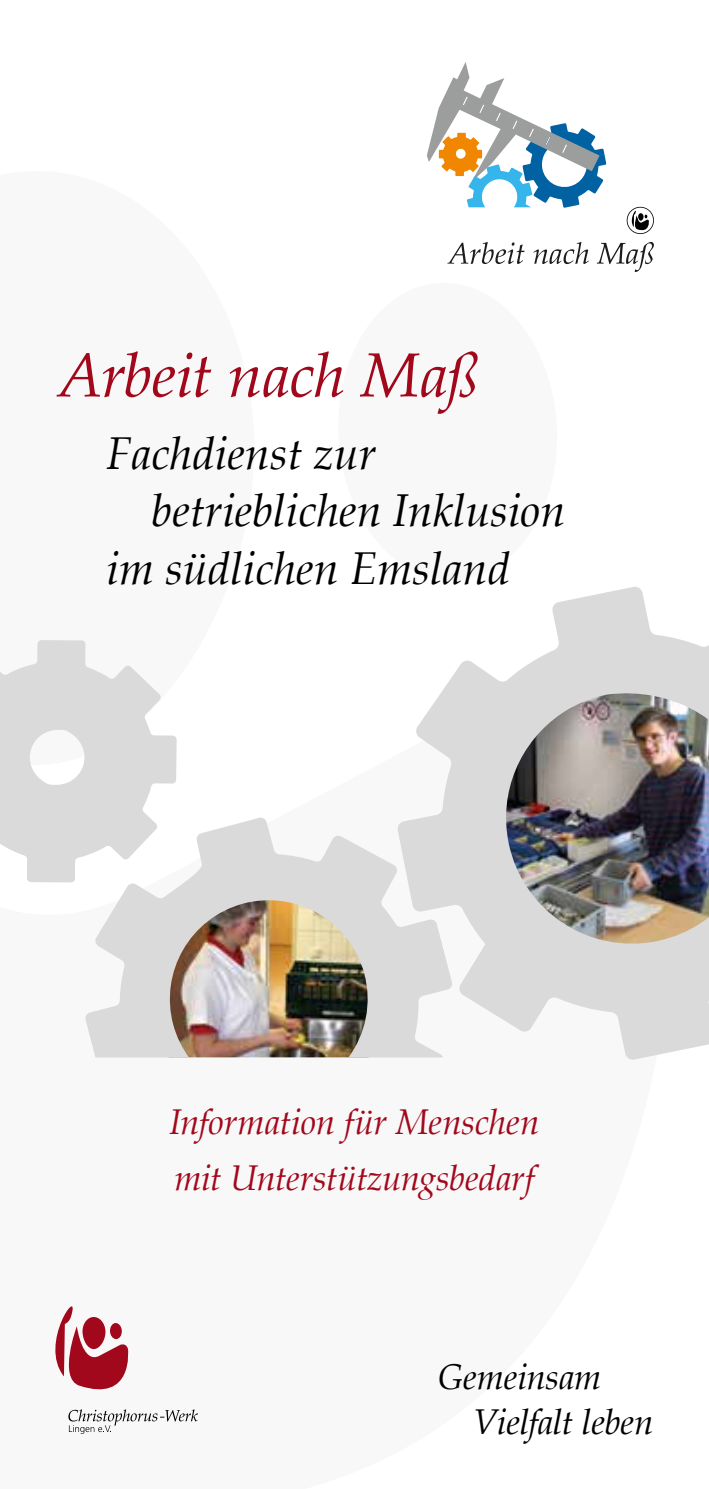
<style>
.page{position:relative;width:709px;height:1489px;background:#fff}
.page>*{position:absolute;margin:0;border:0;box-sizing:border-box;transform-origin:0 0}
.t1{font:italic 62.5px "Palatino";letter-spacing:-.01em;color:#a2081c}
.t2{font:italic 45px "Palatino";color:#000}
.t3{font:italic 35px/55.5px "Palatino";letter-spacing:-.01em;color:#a2081c}
.t4{font:italic 35px/45px "Palatino";letter-spacing:-.01em;color:#000}
</style>
<div class="page">
<svg style="left:0;top:640px;width:177px;height:242px;fill:#dadada"></svg>
<img style="left:397px;top:587px;width:312px;height:473px">
<img style="left:85px;top:817px;width:368px;height:240px">
<svg style="left:427px;top:62px;width:179px;height:146px"></svg>
<svg style="left:447px;top:242px;width:77px;height:22px"></svg>
<svg style="left:533px;top:242px;width:56px;height:22px"></svg>
<svg style="left:597px;top:242px;width:57px;height:30px"></svg>
<svg style="left:626px;top:206px;width:28px;height:28px"></svg>
<svg style="left:55px;top:1306px;width:74px;height:84px"></svg>
<svg style="left:68px;top:1409px;width:130px;height:24px"></svg>
<h1 class="t1" style="left:57px;top:322px;width:423px">Arbeit nach Maß</h1>
<p class="t2" style="left:107px;top:415px;width:271px">Fachdienst zur</p>
<p class="t2" style="left:152px;top:473px;width:415px">betrieblichen Inklusion</p>
<p class="t2" style="left:107px;top:530px;width:405px">im südlichen Emsland</p>
<p class="t3" style="left:169px;top:1093px;width:371px">Information für Menschen mit Unterstützungsbedarf</p>
<p class="t4" style="left:473px;top:1353px;width:182px;text-indent:-35px">Gemeinsam<br>Vielfalt leben</p>
</div>
